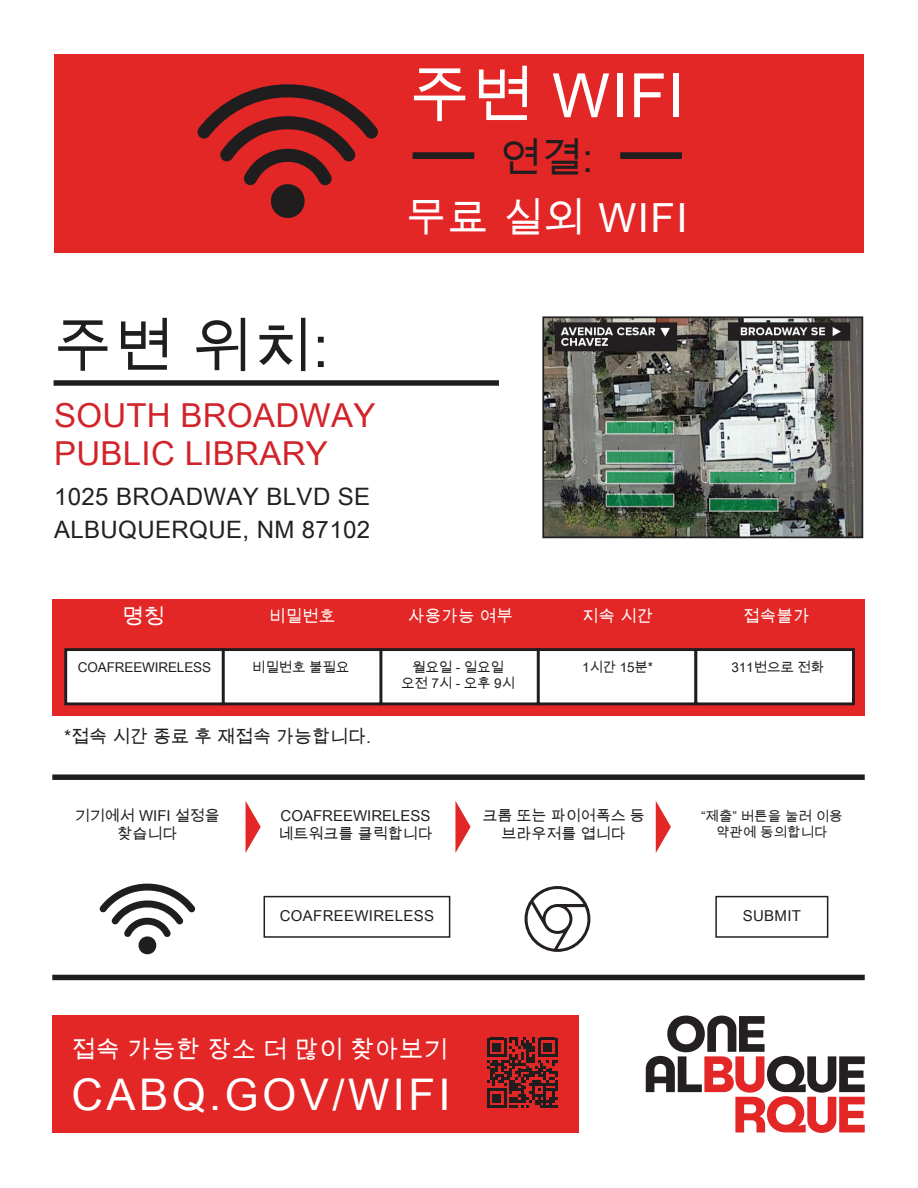
<style>
.page{position:relative;width:918px;height:1188px;background:#fff}
.page>*{position:absolute;margin:0;border:0;box-sizing:border-box;transform-origin:0 0}
.t1{font:61.2px "arialuni";letter-spacing:.02em;color:#fff}
.t2{font:58.5px "arialuni";color:#201d1e}
.t3{font:43.65px "arialuni";letter-spacing:.08em;color:#fff}
.t4{font:40.2px "arialuni";letter-spacing:.04em;color:#fff}
.t5{font:40.05px "arialuni";color:#201d1e}
.t6{font:33px/38.2px "arialuni";letter-spacing:.01em;color:#d1232a}
.t7{font:24px/33px "arialuni";letter-spacing:.015em;color:#241f21}
.t8{font:24px "arialuni";letter-spacing:.015em;color:#fff}
.Subhead{font:21px "arialuni";color:#fff}
.Subhead-2{font:18px "arialuni";color:#241f21}
.Subhead-3{font:16.5px "arialuni";letter-spacing:.01em;color:#fff}
.Subhead-4{font:15px/18px "arialuni";color:#231f20;text-align:center}
.Subhead-5{font:15px "arialuni";letter-spacing:.02em;color:#201d1e}
.Subhead-6{font:13.5px "arialuni";letter-spacing:-.01em;color:#201d1e}
.Subhead-7{font:13.5px/16.2px "arialuni";color:#231f20;text-align:center}
</style>
<div class="page">
<div style="left:52px;top:599px;width:813px;height:117px;background:#e32626"></div>
<div style="left:54px;top:54px;width:809px;height:199px;background:#e32626"></div>
<div style="left:64px;top:648px;width:161px;height:57px;background:#fff;border:3px solid #201d1e"></div>
<div style="left:379px;top:648px;width:161px;height:57px;background:#fff;border:3px solid #201d1e"></div>
<div style="left:222px;top:648px;width:160px;height:57px;background:#fff;border:3px solid #201d1e"></div>
<div style="left:537px;top:648px;width:160px;height:57px;background:#fff;border:3px solid #201d1e"></div>
<div style="left:694px;top:648px;width:161px;height:57px;background:#fff;border:3px solid #201d1e"></div>
<svg style="left:646px;top:1016px;width:219px;height:117px"></svg>
<svg style="left:197px;top:84px;width:181px;height:134px"></svg>
<div style="left:52px;top:1016px;width:527px;height:117px;background:#e32626"></div>
<svg style="left:487px;top:1038px;width:70px;height:70px"></svg>
<img style="left:545px;top:319px;width:315px;height:216px">
<div style="left:542px;top:316px;width:321px;height:222px;border:2px solid #231f20"></div>
<svg style="left:99px;top:883px;width:96px;height:72px"></svg>
<div style="left:264px;top:896px;width:186px;height:42px;border:2px solid #231f20"></div>
<div style="left:715px;top:896px;width:113px;height:42px;border:2px solid #231f20"></div>
<svg style="left:525px;top:886px;width:65px;height:66px"></svg>
<div style="left:52px;top:774px;width:813px;height:6px;background:#201d1e"></div>
<div style="left:52px;top:975px;width:813px;height:5px;background:#201d1e"></div>
<div style="left:54px;top:380px;width:445px;height:6px;background:#201d1e"></div>
<svg style="left:246px;top:801px;width:15px;height:51px"></svg>
<svg style="left:455px;top:801px;width:16px;height:52px"></svg>
<svg style="left:656px;top:801px;width:15px;height:52px"></svg>
<div style="left:413px;top:152px;width:61px;height:7px;background:#201d1e"></div>
<div style="left:620px;top:152px;width:62px;height:7px;background:#201d1e"></div>
<p class="t2" style="left:54px;top:305px;width:277px">주변 위치:</p>
<p class="t6" style="left:54px;top:395px;width:323px">SOUTH BROADWAY<br>PUBLIC LIBRARY</p>
<p class="t7" style="left:54px;top:479px;width:318px">1025 BROADWAY BLVD SE<br>ALBUQUERQUE, NM 87102</p>
<p class="t1" style="left:409px;top:52px;width:277px">주변 WIFI</p>
<p class="t5" style="left:500px;top:129px;width:94px">연결:</p>
<p class="t4" style="left:406px;top:189px;width:283px">무료 실외 WIFI</p>
<p class="Subhead" style="left:122px;top:601px;width:44px">명칭</p>
<p class="Subhead-3" style="left:269px;top:605px;width:68px">비밀번호</p>
<p class="Subhead-3" style="left:408px;top:605px;width:106px">사용가능 여부</p>
<p class="Subhead-3" style="left:582px;top:605px;width:73px">지속 시간</p>
<p class="Subhead-3" style="left:743px;top:605px;width:68px">접속불가</p>
<p class="Subhead-6" style="left:78px;top:657px;width:135px">COAFREEWIRELESS</p>
<p class="Subhead-6" style="left:252px;top:657px;width:99px">비밀번호 불필요</p>
<p class="Subhead-6" style="left:412px;top:657px;width:93px">월요일 - 일요일</p>
<p class="Subhead-6" style="left:401px;top:674px;width:115px">오전 7시 - 오후 9시</p>
<p class="Subhead-6" style="left:582px;top:657px;width:73px">1시간 15분*</p>
<p class="Subhead-6" style="left:732px;top:657px;width:94px">311번으로 전화</p>
<p class="Subhead-2" style="left:64px;top:724px;width:309px">*접속 시간 종료 후 재접속 가능합니다.</p>
<p class="Subhead-4" style="left:75px;top:806px;width:147px">기기에서 WIFI 설정을 찾습니다</p>
<p class="Subhead-4" style="left:482px;top:806px;width:164px">크롬 또는 파이어폭스 등 브라우저를 엽니다</p>
<p class="Subhead-4" style="left:279px;top:806px;width:156px;text-align:left">COAFREEWIRELESS 네트워크를 클릭합니다</p>
<p class="Subhead-7" style="left:701px;top:807px;width:143px">“제출” 버튼을 눌러 이용 약관에 동의합니다</p>
<p class="Subhead-5" style="left:280px;top:905px;width:156px">COAFREEWIRELESS</p>
<p class="Subhead-5" style="left:743px;top:905px;width:60px">SUBMIT</p>
<p class="t8" style="left:72px;top:1033px;width:377px">접속 가능한 장소 더 많이 찾아보기</p>
<p class="t3" style="left:72px;top:1063px;width:381px">CABQ.GOV/WIFI</p>
</div>
